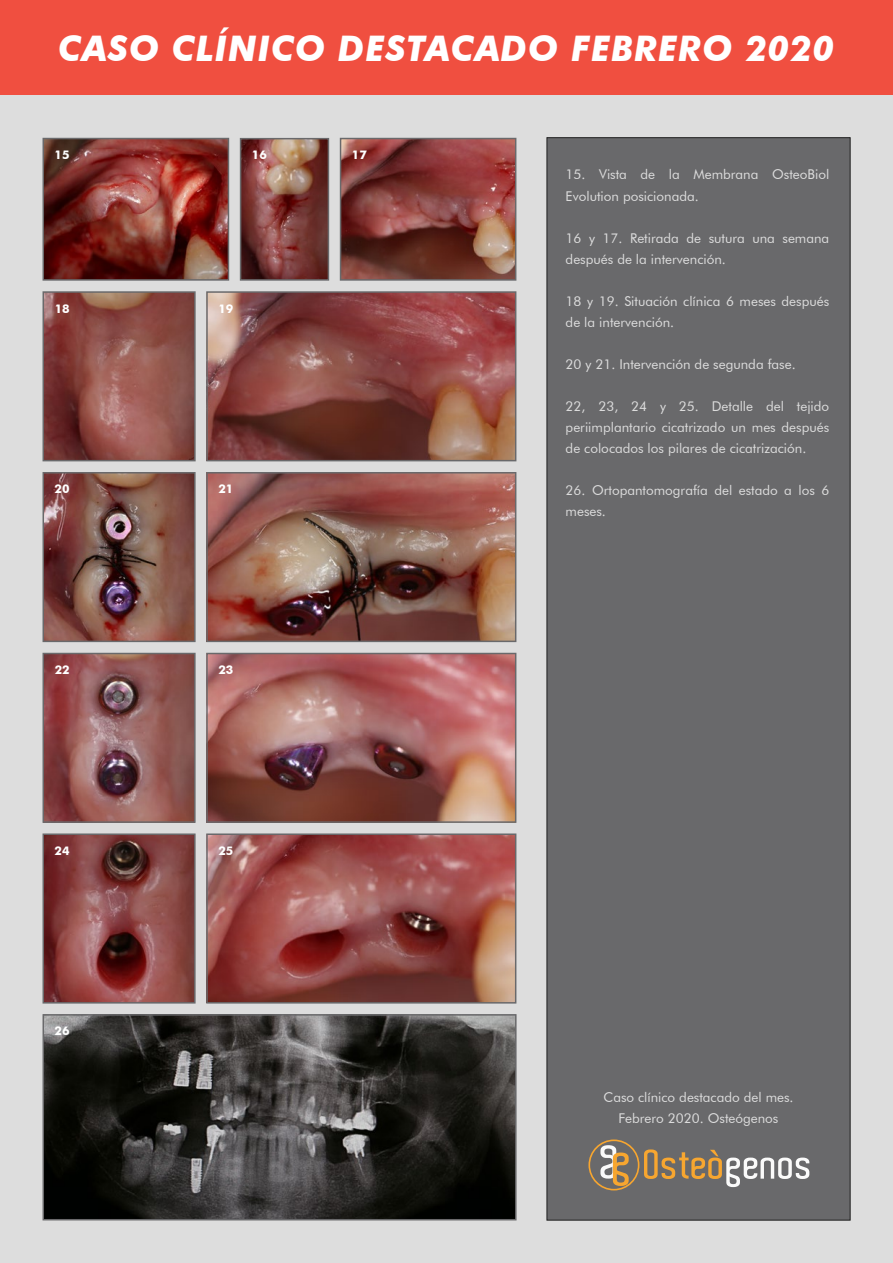
<style>
.page{position:relative;width:893px;height:1263px;background:#ddd}
.page>*{position:absolute;margin:0;border:0;box-sizing:border-box;transform-origin:0 0}
.t1{font:italic 700 35.25px "Futura BT";letter-spacing:.025em;color:#fff}
.t2{font:13.5px/21px "Futura BT";color:#ddd}
.t3{font:700 12px "Futura BT";color:#fff}
</style>
<div class="page">
<div style="left:0;top:0;width:893px;height:95px;background:#f04f40"></div>
<div style="left:547px;top:137px;width:303px;height:1083px;background:#69696b;border:1px solid #1f1f1f"></div>
<svg style="left:588px;top:1139px;width:221px;height:51px"></svg>
<img style="left:46px;top:141px;width:180px;height:137px">
<div style="left:43px;top:138px;width:186px;height:143px;border:2px solid #69696b"></div>
<img style="left:209px;top:294px;width:304px;height:164px">
<div style="left:206px;top:291px;width:310px;height:170px;border:2px solid #69696b"></div>
<img style="left:209px;top:656px;width:304px;height:164px">
<div style="left:206px;top:653px;width:310px;height:170px;border:2px solid #69696b"></div>
<img style="left:209px;top:475px;width:304px;height:164px">
<div style="left:206px;top:472px;width:310px;height:170px;border:2px solid #69696b"></div>
<img style="left:209px;top:836px;width:304px;height:164px">
<div style="left:206px;top:833px;width:310px;height:170px;border:2px solid #69696b"></div>
<img style="left:343px;top:141px;width:170px;height:137px">
<div style="left:340px;top:138px;width:176px;height:143px;border:2px solid #69696b"></div>
<img style="left:243px;top:141px;width:83px;height:137px">
<div style="left:240px;top:138px;width:89px;height:143px;border:2px solid #69696b"></div>
<img style="left:46px;top:294px;width:147px;height:164px">
<div style="left:43px;top:291px;width:153px;height:170px;border:2px solid #69696b"></div>
<img style="left:46px;top:656px;width:147px;height:164px">
<div style="left:43px;top:653px;width:153px;height:170px;border:2px solid #69696b"></div>
<img style="left:46px;top:475px;width:147px;height:164px">
<div style="left:43px;top:472px;width:153px;height:170px;border:2px solid #69696b"></div>
<img style="left:46px;top:836px;width:147px;height:164px">
<div style="left:43px;top:833px;width:153px;height:170px;border:2px solid #69696b"></div>
<img style="left:46px;top:1017px;width:468px;height:200px">
<div style="left:43px;top:1014px;width:474px;height:206px;border:2px solid #69696b"></div>
<h1 class="t1" style="left:58px;top:27px;width:778px">CASO CLÍNICO DESTACADO FEBRERO 2020</h1>
<p class="t3" style="left:55px;top:147px;width:16px">15</p>
<p class="t3" style="left:352px;top:147px;width:16px">17</p>
<p class="t3" style="left:252px;top:147px;width:16px">16</p>
<p class="t3" style="left:55px;top:301px;width:16px">18</p>
<p class="t3" style="left:218px;top:301px;width:16px">19</p>
<p class="t3" style="left:55px;top:482px;width:16px">20</p>
<p class="t3" style="left:218px;top:482px;width:16px">21</p>
<p class="t3" style="left:55px;top:662px;width:16px">22</p>
<p class="t3" style="left:218px;top:662px;width:16px">23</p>
<p class="t3" style="left:55px;top:843px;width:16px">24</p>
<p class="t3" style="left:218px;top:843px;width:16px">25</p>
<p class="t3" style="left:55px;top:1024px;width:16px">26</p>
<p class="t2" style="left:566px;top:163px;width:265px;line-height:21.6px">15. Vista de la Membrana OsteoBiol<br>Evolution posicionada.</p>
<p class="t2" style="left:566px;top:228px;width:265px">16 y 17. Retirada de sutura una semana después de la intervención.</p>
<p class="t2" style="left:566px;top:291px;width:265px">18 y 19. Situación clínica 6 meses después de la intervención.</p>
<p class="t2" style="left:566px;top:354px;width:232px">20 y 21. Intervención de segunda fase.</p>
<p class="t2" style="left:566px;top:396px;width:265px;text-align:justify">22, 23, 24 y 25. Detalle del tejido periimplantario cicatrizado un mes después de colocados los pilares de cicatrización.</p>
<p class="t2" style="left:566px;top:480px;width:265px">26. Ortopantomografía del estado a los 6 meses.</p>
<p class="t2" style="left:603px;top:1087px;width:191px;text-align:center">Caso clínico destacado del mes.<br>Febrero 2020. Osteógenos</p>
</div>
